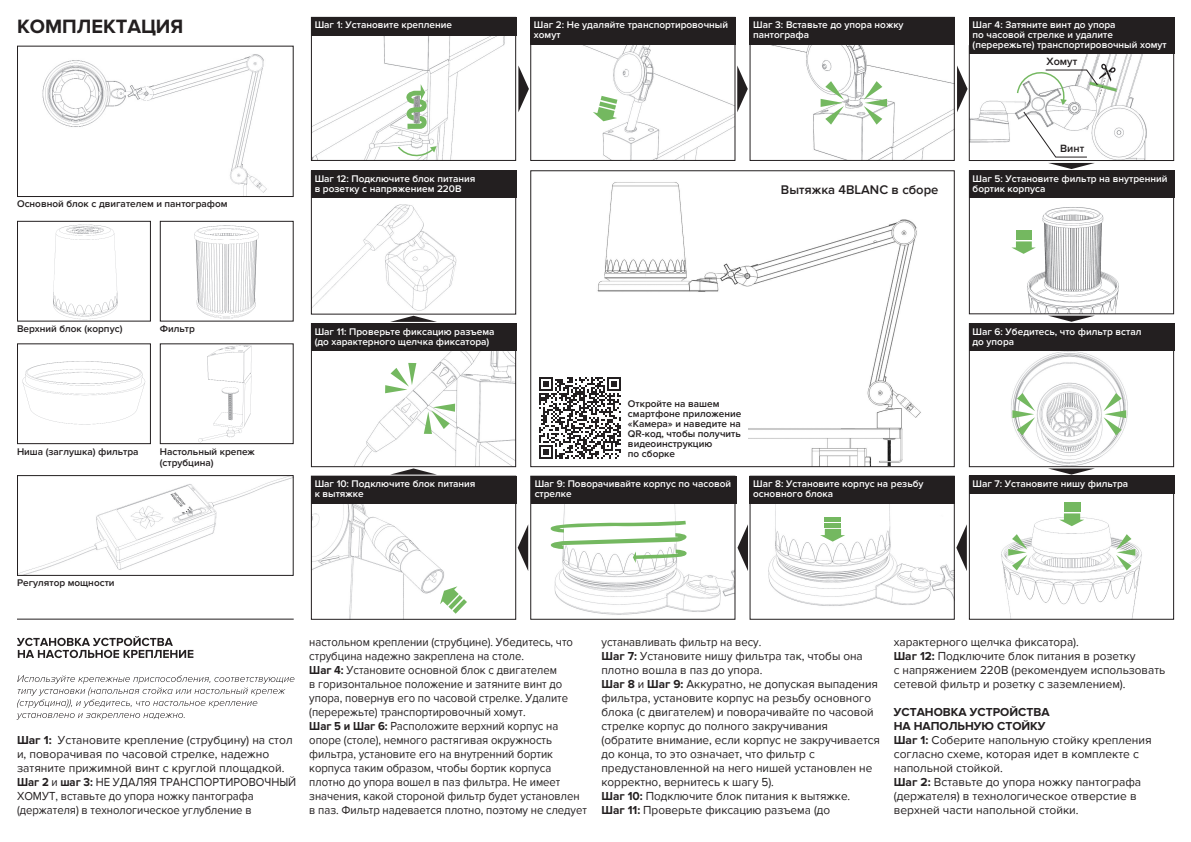
<style>
.page{position:relative;width:1191px;height:842px;background:#fff}
.page>*{position:absolute;margin:0;border:0;box-sizing:border-box;transform-origin:0 0}
.t1{font:700 20px "Proxima Nova";color:#231f20}
.t2{font:600 13px "Proxima Nova";color:#231f20}
.t3{font:12px/14px "Proxima Nova";color:#231f20;scale:.94 1}
.t4{font:12px/14px "Proxima Nova";color:#231f20}
.t5{font:600 10.9px "Proxima Nova";color:#231f20}
.t6{font:600 10px/10px "Proxima Nova";color:#fff}
.t7{font:600 10px/10px "Proxima Nova";color:#231f20}
.s1{font-weight:700}
</style>
<div class="page">
<img style="left:194px;top:225px;width:65px;height:94px">
<div style="left:160px;top:221px;width:133px;height:100px;border:1px solid #231f20"></div>
<img style="left:198px;top:345px;width:54px;height:97px">
<div style="left:160px;top:343px;width:133px;height:101px;border:1px solid #231f20"></div>
<img style="left:313px;top:35px;width:201px;height:124px">
<div style="left:311px;top:17px;width:205px;height:144px;border:1px solid #231f20"></div>
<img style="left:971px;top:53px;width:201px;height:106px">
<div style="left:969px;top:45px;width:205px;height:116px;border:1px solid #231f20"></div>
<img style="left:1001px;top:511px;width:141px;height:107px">
<div style="left:969px;top:476px;width:205px;height:144px;border:1px solid #231f20"></div>
<img style="left:583px;top:45px;width:150px;height:114px">
<div style="left:530px;top:17px;width:205px;height:144px;border:1px solid #231f20"></div>
<div style="left:969px;top:476px;width:205px;height:18px;background:#231f20"></div>
<img style="left:1016px;top:207px;width:103px;height:105px">
<div style="left:969px;top:170px;width:205px;height:144px;border:1px solid #231f20"></div>
<img style="left:768px;top:504px;width:184px;height:102px">
<div style="left:749px;top:476px;width:205px;height:144px;border:1px solid #231f20"></div>
<img style="left:771px;top:45px;width:181px;height:114px">
<div style="left:749px;top:17px;width:205px;height:144px;border:1px solid #231f20"></div>
<img style="left:1011px;top:351px;width:117px;height:114px">
<div style="left:969px;top:323px;width:205px;height:144px;border:1px solid #231f20"></div>
<img style="left:554px;top:504px;width:179px;height:111px">
<div style="left:530px;top:476px;width:205px;height:144px;border:1px solid #231f20"></div>
<svg style="left:593px;top:96px;width:24px;height:25px"></svg>
<hr style="left:1064px;top:508px;width:16px;height:4px;background:#74b860">
<hr style="left:1064px;top:502px;width:16px;height:4px;background:#74b860">
<svg style="left:1059px;top:513px;width:25px;height:13px"></svg>
<hr style="left:825px;top:523px;width:16px;height:4px;background:#74b860">
<hr style="left:825px;top:517px;width:16px;height:4px;background:#74b860">
<svg style="left:820px;top:529px;width:25px;height:13px"></svg>
<svg style="left:820px;top:81px;width:24px;height:44px"></svg>
<svg style="left:863px;top:81px;width:24px;height:44px"></svg>
<img style="left:313px;top:504px;width:131px;height:114px">
<div style="left:311px;top:476px;width:205px;height:144px;border:1px solid #231f20"></div>
<img style="left:354px;top:351px;width:160px;height:114px">
<div style="left:311px;top:323px;width:205px;height:144px;border:1px solid #231f20"></div>
<img style="left:313px;top:204px;width:144px;height:107px">
<div style="left:311px;top:171px;width:205px;height:143px;border:1px solid #231f20"></div>
<svg style="left:440px;top:586px;width:27px;height:28px"></svg>
<svg style="left:385px;top:363px;width:31px;height:30px"></svg>
<svg style="left:424px;top:404px;width:31px;height:30px"></svg>
<img style="left:597px;top:182px;width:324px;height:283px">
<div style="left:530px;top:170px;width:424px;height:297px;border:1px solid #231f20"></div>
<hr style="left:1016px;top:236px;width:15px;height:4px;background:#74b860">
<hr style="left:1016px;top:230px;width:15px;height:4px;background:#74b860">
<svg style="left:1011px;top:241px;width:24px;height:13px"></svg>
<svg style="left:1008px;top:534px;width:19px;height:36px"></svg>
<svg style="left:1116px;top:534px;width:19px;height:36px"></svg>
<svg style="left:1016px;top:64px;width:101px;height:41px"></svg>
<svg style="left:398px;top:146px;width:38px;height:13px"></svg>
<img style="left:42px;top:54px;width:225px;height:141px">
<div style="left:17px;top:46px;width:276px;height:151px;border:1px solid #231f20"></div>
<img style="left:19px;top:477px;width:272px;height:97px">
<div style="left:17px;top:475px;width:276px;height:101px;border:1px solid #231f20"></div>
<img style="left:53px;top:224px;width:65px;height:95px">
<div style="left:17px;top:221px;width:134px;height:100px;border:1px solid #231f20"></div>
<img style="left:22px;top:361px;width:124px;height:64px">
<div style="left:17px;top:343px;width:134px;height:101px;border:1px solid #231f20"></div>
<hr style="left:17px;top:619px;width:277px;height:1px;background:#231f20">
<div style="left:969px;top:17px;width:205px;height:36px;background:#231f20"></div>
<div style="left:749px;top:17px;width:205px;height:28px;background:#231f20"></div>
<div style="left:969px;top:323px;width:205px;height:28px;background:#231f20"></div>
<div style="left:969px;top:170px;width:205px;height:28px;background:#231f20"></div>
<div style="left:749px;top:476px;width:205px;height:28px;background:#231f20"></div>
<div style="left:531px;top:476px;width:205px;height:28px;background:#231f20"></div>
<div style="left:311px;top:323px;width:205px;height:28px;background:#231f20"></div>
<div style="left:311px;top:170px;width:205px;height:28px;background:#231f20"></div>
<div style="left:530px;top:17px;width:205px;height:28px;background:#231f20"></div>
<div style="left:311px;top:17px;width:205px;height:18px;background:#231f20"></div>
<div style="left:311px;top:476px;width:205px;height:28px;background:#231f20"></div>
<svg style="left:518px;top:66px;width:11px;height:46px"></svg>
<svg style="left:956px;top:526px;width:10px;height:43px"></svg>
<svg style="left:737px;top:66px;width:11px;height:46px"></svg>
<svg style="left:737px;top:524px;width:11px;height:47px"></svg>
<svg style="left:957px;top:66px;width:10px;height:46px"></svg>
<svg style="left:1023px;top:111px;width:71px;height:58px"></svg>
<svg style="left:390px;top:468px;width:47px;height:7px"></svg>
<svg style="left:1050px;top:316px;width:43px;height:6px"></svg>
<svg style="left:390px;top:316px;width:47px;height:6px"></svg>
<svg style="left:1048px;top:468px;width:46px;height:7px"></svg>
<svg style="left:518px;top:525px;width:10px;height:46px"></svg>
<div style="left:614px;top:394px;width:134px;height:66px;background:#fff"></div>
<svg style="left:1103px;top:393px;width:23px;height:42px"></svg>
<svg style="left:1012px;top:393px;width:23px;height:42px"></svg>
<div style="left:535px;top:373px;width:90px;height:90px;background:#fff"></div>
<svg style="left:539px;top:377px;width:82px;height:82px"></svg>
<svg style="left:17px;top:636px;width:176px;height:22px"></svg>
<svg style="left:17px;top:675px;width:277px;height:45px"></svg>
<svg style="left:550px;top:521px;width:138px;height:42px"></svg>
<svg style="left:406px;top:84px;width:21px;height:45px"></svg>
<h1 class="t1" style="left:17px;top:15px;width:168px">КОМПЛЕКТАЦИЯ</h1>
<p class="t7" style="left:17px;top:199px;width:212px">Основной блок с двигателем и пантографом</p>
<p class="t6" style="left:315px;top:20px;width:139px">Шаг 1: Установите крепление</p>
<p class="t6" style="left:315px;top:174px;width:162px">Шаг 12: Подключите блок питания в розетку с напряжением 220В</p>
<p class="t6" style="left:534px;top:20px;width:196px">Шаг 2: Не удаляйте транспортировочный хомут</p>
<p class="t6" style="left:753px;top:20px;width:152px">Шаг 3: Вставьте до упора ножку пантографа</p>
<p class="t2" style="left:781px;top:182px;width:159px">Вытяжка 4BLANC в сборе</p>
<p class="t6" style="left:972px;top:20px;width:196px">Шаг 4: Затяните винт до упора<br>по часовой стрелке и удалите (перережьте) транспортировочный хомут</p>
<p class="t5" style="left:1046px;top:55px;width:32px">Хомут</p>
<p class="t5" style="left:1060px;top:142px;width:25px">Винт</p>
<p class="t6" style="left:972px;top:174px;width:196px">Шаг 5: Установите фильтр на внутренний бортик корпуса</p>
<p class="t7" style="left:17px;top:324px;width:107px">Верхний блок (корпус)</p>
<p class="t7" style="left:160px;top:324px;width:37px">Фильтр</p>
<p class="t7" style="left:17px;top:446px;width:123px">Ниша (заглушка) фильтра</p>
<p class="t7" style="left:160px;top:446px;width:97px;line-height:11px">Настольный крепеж (струбцина)</p>
<p class="t6" style="left:315px;top:326px;width:181px">Шаг 11: Проверьте фиксацию разъема (до характерного щелчка фиксатора)</p>
<p class="t6" style="left:315px;top:479px;width:162px">Шаг 10: Подключите блок питания к вытяжке</p>
<p class="t6" style="left:972px;top:326px;width:170px">Шаг 6: Убедитесь, что фильтр встал до упора</p>
<p class="t7" style="left:628px;top:399px;width:115px">Откройте на вашем смартфоне приложение «Камера» и наведите на<br>QR-код, чтобы получить видеоинструкцию<br>по сборке</p>
<p class="t6" style="left:534px;top:479px;width:198px">Шаг 9: Поворачивайте корпус по часовой стрелке</p>
<p class="t6" style="left:753px;top:479px;width:172px">Шаг 8: Установите корпус на резьбу</p>
<p class="t6" style="left:972px;top:479px;width:157px">Шаг 7: Установите нишу фильтра</p>
<p class="t6" style="left:753px;top:489px;width:81px">основного блока</p>
<p class="t7" style="left:17px;top:578px;width:99px">Регулятор мощности</p>
<p class="t4" style="left:17px;top:733px;width:281px"><span class="s1">Шаг 1:</span> Установите крепление (струбцину) на стол и, поворачивая по часовой стрелке, надежно затяните прижимной винт с круглой площадкой.<br><span class="s1">Шаг 2</span> и <span class="s1">шаг 3:</span> НЕ УДАЛЯЯ ТРАНСПОРТИРОВОЧНЫЙ ХОМУТ, вставьте до упора ножку пантографа (держателя) в технологическое углубление в</p>
<p class="t3" style="left:309px;top:635px;width:297px">настольном креплении (струбцине). Убедитесь, что струбцина надежно закреплена на столе.<br><span class="s1">Шаг 4:</span> Установите основной блок с двигателем<br>в горизонтальное положение и затяните винт до упора, повернув его по часовой стрелке. Удалите (перережьте) транспортировочный хомут.<br><span class="s1">Шаг 5 и Шаг 6:</span> Расположите верхний корпус на опоре (столе), немного растягивая окружность фильтра, установите его на внутренний бортик корпуса таким образом, чтобы бортик корпуса плотно до упора вошел в паз фильтра. Не имеет значения, какой стороной фильтр будет установлен в паз. Фильтр надевается плотно, поэтому не следует</p>
<p class="t3" style="left:601px;top:635px;width:298px">устанавливать фильтр на весу.<br><span class="s1">Шаг 7:</span> Установите нишу фильтра так, чтобы она плотно вошла в паз до упора.<br><span class="s1">Шаг 8</span> и <span class="s1">Шаг 9:</span> Аккуратно, не допуская выпадения фильтра, установите корпус на резьбу основного блока (с двигателем) и поворачивайте по часовой стрелке корпус до полного закручивания (обратите внимание, если корпус не закручивается до конца, то это означает, что фильтр с предустановленной на него нишей установлен не корректно, вернитесь к шагу 5).<br><span class="s1">Шаг 10:</span> Подключите блок питания к вытяжке.<br><span class="s1">Шаг 11:</span> Проверьте фиксацию разъема (до</p>
<p class="t4" style="left:893px;top:635px;width:273px">характерного щелчка фиксатора).<br><span class="s1">Шаг 12:</span> Подключите блок питания в розетку<br>с напряжением 220В (рекомендуем использовать сетевой фильтр и розетку с заземлением).</p>
<p class="t4" style="left:893px;top:705px;width:259px"><span class="s1">УСТАНОВКА УСТРОЙСТВА<br>НА НАПОЛЬНУЮ СТОЙКУ<br>Шаг 1:</span> Соберите напольную стойку крепления согласно схеме, которая идет в комплекте с напольной стойкой.<br><span class="s1">Шаг 2:</span> Вставьте до упора ножку пантографа (держателя) в технологическое отверстие в верхней части напольной стойки.</p>
</div>
